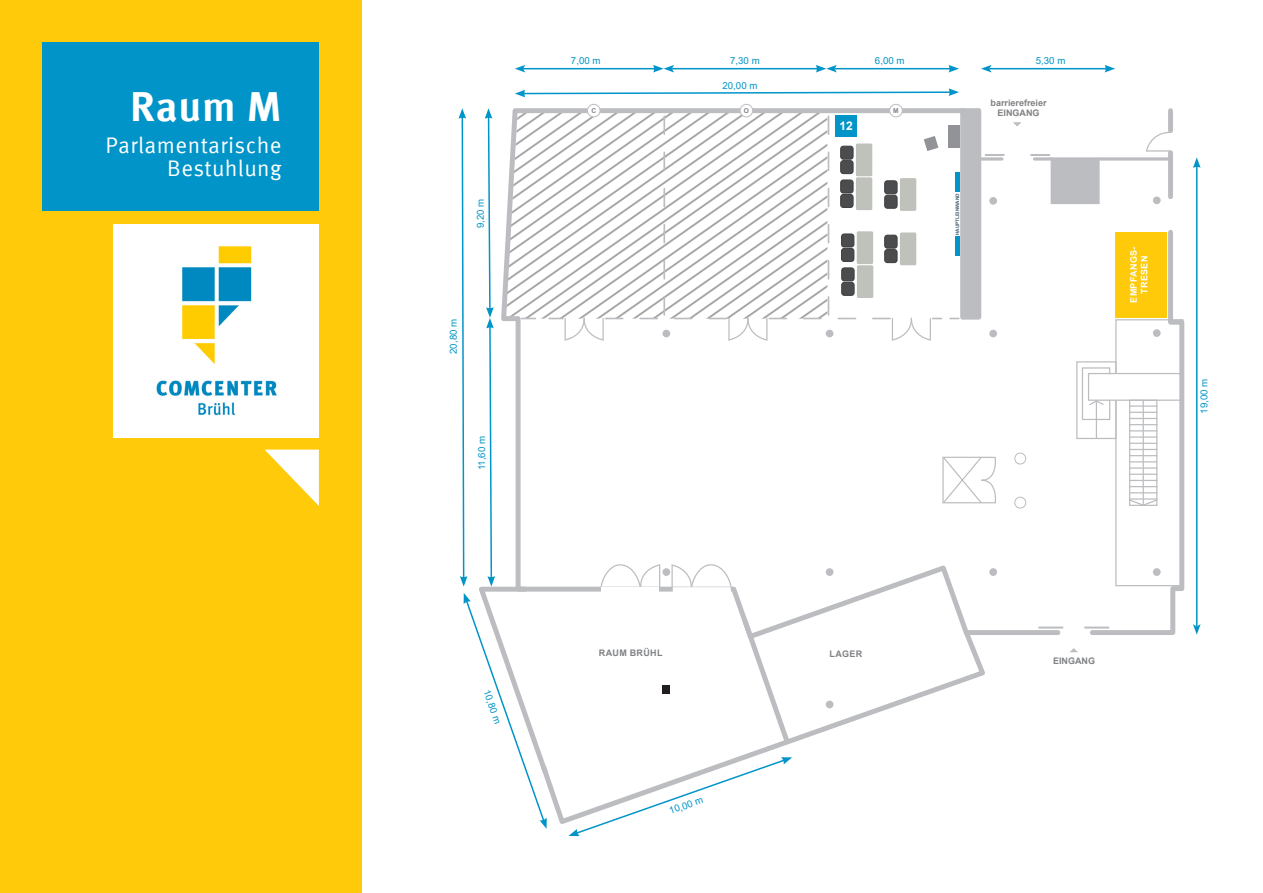
<style>
.page{position:relative;width:1263px;height:893px;background:#fff}
.page>*{position:absolute;margin:0;border:0;box-sizing:border-box;transform-origin:0 0}
.Kopfzeile_Seitenabschnitt{font:700 42px "Meta Offc Pro";color:#fff}
.Kopfzeile_Seitenabschnitt-2{font:22.5px/22.5px "Meta Offc Pro Norm";letter-spacing:.02em;color:#fff;text-align:right}
.t1{font:700 12px "Arial";color:#fff}
.t2{font:9.75px "Arial";color:#0094c8}
.t3{font:9.6px "Arial";color:#0094c8}
.t4{font:700 9px "Arial";color:#808285}
.t5{font:700 9px "Arial";letter-spacing:.035em;color:#fff}
.t6{font:700 9px "Arial";letter-spacing:.035em;color:#808285}
.t7{font:700 6.6px "Arial";color:#808285}
.t8{font:700 4.8px "Arial";color:#46616e}
</style>
<div class="page">
<div style="left:0;top:0;width:361px;height:893px;background:#feca0a"></div>
<svg style="left:265px;top:450px;width:54px;height:56px"></svg>
<div style="left:114px;top:224px;width:205px;height:213px;background:#fff"></div>
<img style="left:156px;top:246px;width:121px;height:170px">
<div style="left:43px;top:42px;width:276px;height:168px;background:#0094c8"></div>
<svg style="left:998px;top:108px;width:187px;height:527px"></svg>
<svg style="left:1145px;top:131px;width:26px;height:21px"></svg>
<div style="left:889px;top:104px;width:14px;height:13px;border:1px solid #bcbdc0;border-radius:50%"></div>
<div style="left:740px;top:104px;width:13px;height:13px;border:1px solid #bcbdc0;border-radius:50%"></div>
<div style="left:587px;top:104px;width:13px;height:13px;border:1px solid #bcbdc0;border-radius:50%"></div>
<svg style="left:1070px;top:648px;width:8px;height:4px"></svg>
<hr style="left:985px;top:154px;width:20px;height:2px;background:#bcbdc0">
<hr style="left:1030px;top:154px;width:20px;height:2px;background:#bcbdc0">
<div style="left:1014px;top:497px;width:12px;height:11px;border:1px solid #bcbdc0;border-radius:50%"></div>
<div style="left:1014px;top:453px;width:12px;height:11px;border:1px solid #bcbdc0;border-radius:50%"></div>
<div style="left:1153px;top:196px;width:8px;height:8px;background:#bcbdc0;border-radius:50%"></div>
<svg style="left:1076px;top:319px;width:108px;height:268px"></svg>
<svg style="left:998px;top:157px;width:4px;height:4px"></svg>
<hr style="left:1038px;top:627px;width:25px;height:2px;background:#bcbdc0">
<hr style="left:1084px;top:627px;width:25px;height:2px;background:#bcbdc0">
<svg style="left:515px;top:88px;width:444px;height:9px"></svg>
<div style="left:1050px;top:157px;width:50px;height:47px;background:#bcbdc0"></div>
<div style="left:1115px;top:232px;width:51px;height:85px;background:#feca0a"></div>
<svg style="left:1013px;top:122px;width:8px;height:4px"></svg>
<hr style="left:834px;top:68px;width:117px;height:1px;background:#0094c8">
<svg style="left:948px;top:65px;width:11px;height:8px"></svg>
<hr style="left:672px;top:68px;width:146px;height:1px;background:#0094c8">
<svg style="left:816px;top:65px;width:21px;height:8px"></svg>
<hr style="left:523px;top:68px;width:132px;height:1px;background:#0094c8">
<svg style="left:515px;top:65px;width:10px;height:8px"></svg>
<svg style="left:653px;top:65px;width:21px;height:8px"></svg>
<hr style="left:1196px;top:166px;width:1px;height:460px;background:#0094c8">
<svg style="left:1193px;top:624px;width:7px;height:11px"></svg>
<svg style="left:1193px;top:157px;width:7px;height:11px"></svg>
<hr style="left:989px;top:68px;width:118px;height:1px;background:#0094c8">
<svg style="left:981px;top:65px;width:10px;height:8px"></svg>
<svg style="left:1105px;top:65px;width:10px;height:8px"></svg>
<svg style="left:458px;top:106px;width:540px;height:730px"></svg>
<div style="left:835px;top:115px;width:22px;height:22px;background:#0094c8"></div>
<p class="Kopfzeile_Seitenabschnitt" style="left:130px;top:74px;width:153px">Raum M</p>
<p class="Kopfzeile_Seitenabschnitt-2" style="left:106px;top:133px;width:178px">Parlamentarische<br>Bestuhlung</p>
<p class="t2" style="left:571px;top:54px;width:31px">7,00 m</p>
<p class="t2" style="left:730px;top:54px;width:31px">7,30 m</p>
<p class="t2" style="left:875px;top:54px;width:31px">6,00 m</p>
<p class="t2" style="left:722px;top:79px;width:37px">20,00 m</p>
<p class="t7" style="left:591px;top:106px;width:6px">C</p>
<p class="t7" style="left:744px;top:106px;width:7px">O</p>
<p class="t7" style="left:893px;top:106px;width:7px">M</p>
<p class="t1" style="left:839px;top:117px;width:15px">12</p>
<p class="t3" style="left:474px;top:228px;width:31px;rotate:-90deg">9,20 m</p>
<p class="t8" style="left:954px;top:235px;width:44px;rotate:-90deg">HAUPTLEINWAND</p>
<p class="t2" style="left:1036px;top:54px;width:31px">5,30 m</p>
<p class="t4" style="left:990px;top:96px;width:58px">barrierefreier</p>
<p class="t4" style="left:998px;top:107px;width:44px">EINGANG</p>
<p class="t2" style="left:447px;top:354px;width:37px;rotate:-90deg">20,80 m</p>
<p class="t2" style="left:475px;top:470px;width:36px;rotate:-90deg">11,60 m</p>
<p class="t5" style="left:1127px;top:303px;width:57px;rotate:-90deg">EMPFANGS-</p>
<p class="t5" style="left:1138px;top:294px;width:40px;rotate:-90deg">TRESEN</p>
<p class="t2" style="left:1197px;top:414px;width:37px;rotate:-90deg">19,00 m</p>
<p class="t2" style="left:493px;top:688px;width:37px;rotate:71deg">10,80 m</p>
<p class="t6" style="left:599px;top:647px;width:65px">RAUM BRÜHL</p>
<p class="t4" style="left:830px;top:648px;width:34px">LAGER</p>
<p class="t2" style="left:667px;top:804px;width:37px;rotate:-19deg">10,00 m</p>
<p class="t4" style="left:1053px;top:655px;width:44px">EINGANG</p>
</div>
